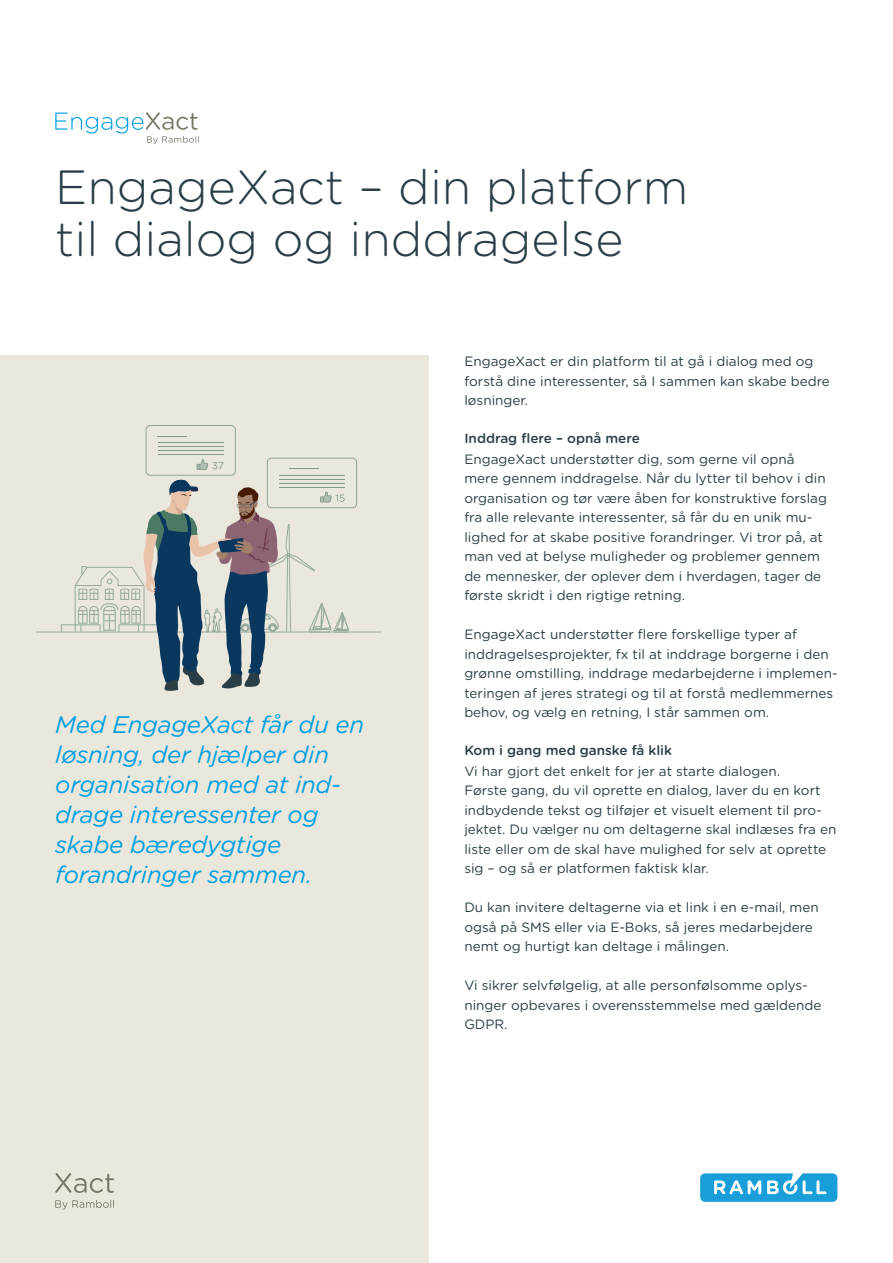
<style>
.page{position:relative;width:893px;height:1263px;background:#fff}
.page>*{position:absolute;margin:0;border:0;box-sizing:border-box;transform-origin:0 0}
.t1{font:300 48px/52.2px "Gotham Rounded";color:#2a3e47}
.t2{font:italic 24px/30px "Gotham Rounded";letter-spacing:-.01em;color:#009fe3}
.t3{font:13.5px/19.5px "Gotham Rounded";color:#2a3e47}
.t4{font:500 13.5px "Gotham Rounded";color:#2a3e47}
</style>
<div class="page">
<svg style="left:55px;top:112px;width:144px;height:32px"></svg>
<div style="left:0;top:355px;width:429px;height:908px;background:#eae7dc"></div>
<div style="left:61px;top:624px;width:39px;height:8px;border:1px solid #95aa9d"></div>
<hr style="left:36px;top:632px;width:345px;height:1px;background:#95aa9d">
<svg style="left:74px;top:425px;width:283px;height:266px"></svg>
<svg style="left:700px;top:1173px;width:137px;height:28px;background:#48b1e1"></svg>
<svg style="left:55px;top:1200px;width:59px;height:9px"></svg>
<svg style="left:55px;top:1173px;width:59px;height:20px"></svg>
<h1 class="t1" style="left:55px;top:158px;width:635px">EngageXact – din platform til dialog og inddragelse</h1>
<h2 class="t2" style="left:55px;top:709px;width:310px">Med EngageXact får du en løsning, der hjælper din organisation med at ind&shy;drage interessenter og skabe bæredygtige forandringer sammen.</h2>
<p class="t3" style="left:464px;top:351px;width:367px">EngageXact er din platform til at gå i dialog med og forstå dine interessenter, så I sammen kan skabe bedre løsninger.</p>
<p class="t4" style="left:464px;top:428px;width:177px">Inddrag flere – opnå mere</p>
<p class="t3" style="left:464px;top:449px;width:364px">EngageXact understøtter dig, som gerne vil opnå mere gennem inddragelse. Når du lytter til behov i din organisation og tør være åben for konstruktive forslag fra alle relevante interessenter, så får du en unik mu&shy;lighed for at skabe positive forandringer. Vi tror på, at man ved at belyse muligheder og problemer gennem de mennesker, der oplever dem i hverdagen, tager de første skridt i den rigtige retning.</p>
<p class="t3" style="left:464px;top:624px;width:375px">EngageXact understøtter flere forskellige typer af inddragelsesprojekter, fx til at inddrage borgerne i den grønne omstilling, inddrage medarbejderne i implemen&shy;teringen af jeres strategi og til at forstå medlemmernes behov, og vælg en retning, I står sammen om.</p>
<p class="t4" style="left:464px;top:740px;width:209px">Kom i gang med ganske få klik</p>
<p class="t3" style="left:464px;top:761px;width:374px">Vi har gjort det enkelt for jer at starte dialogen.<br>Første gang, du vil oprette en dialog, laver du en kort indbydende tekst og tilføjer et visuelt element til pro&shy;jektet. Du vælger nu om deltagerne skal indlæses fra en liste eller om de skal have mulighed for selv at oprette sig – og så er platformen faktisk klar.</p>
<p class="t3" style="left:464px;top:897px;width:356px">Du kan invitere deltagerne via et link i en e-mail, men også på SMS eller via E-Boks, så jeres medarbejdere nemt og hurtigt kan deltage i målingen.</p>
<p class="t3" style="left:464px;top:975px;width:359px">Vi sikrer selvfølgelig, at alle personfølsomme oplys&shy;ninger opbevares i overensstemmelse med gældende<br>GDPR.</p>
</div>
